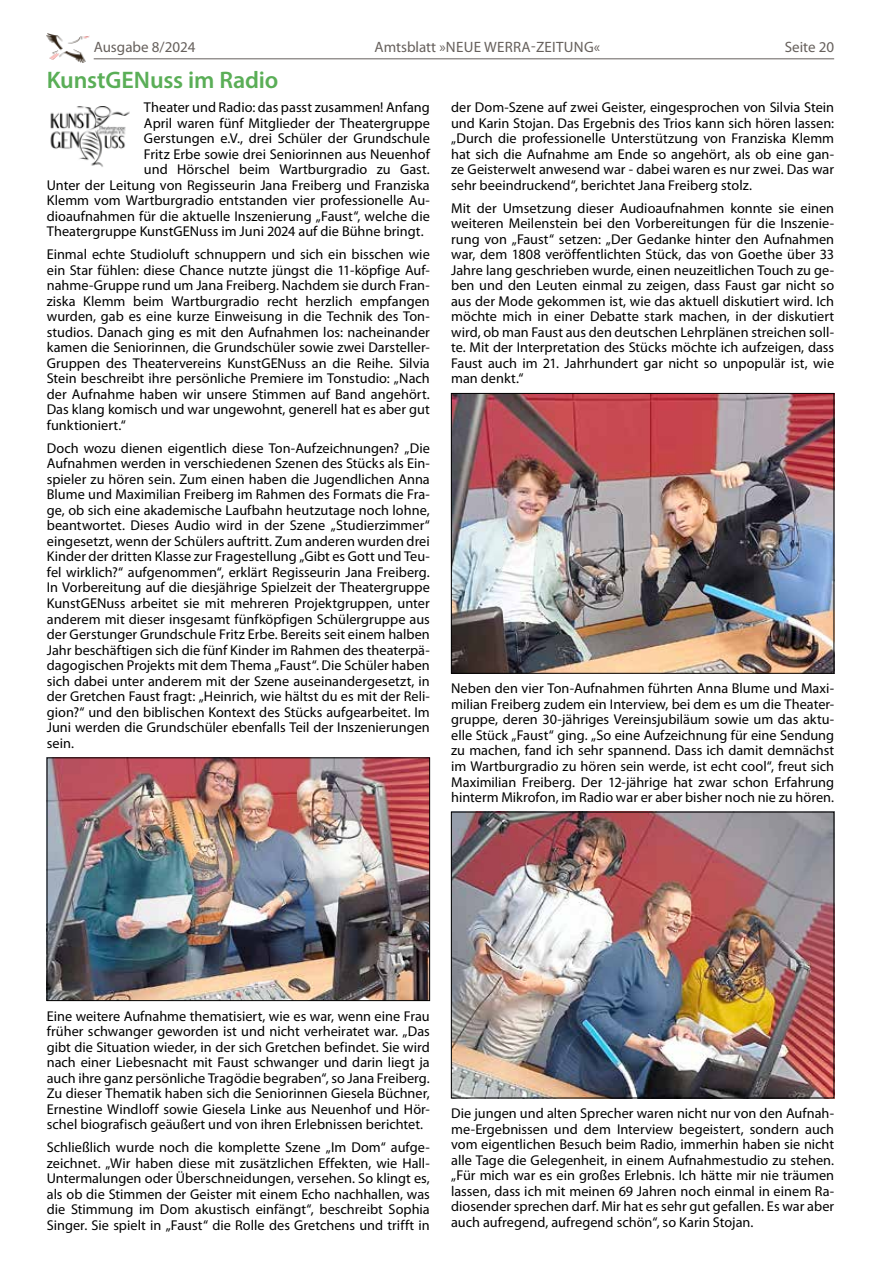
<style>
.page{position:relative;width:881px;height:1263px;background:#fff}
.page>*{position:absolute;margin:0;border:0;box-sizing:border-box;transform-origin:0 0}
.t1{font:600 24px "Myriad Pro";letter-spacing:-.01em;color:#5aae57}
.t2{font:15px "Myriad Pro";letter-spacing:.02em;color:#66605c}
.t3{font:15px "Myriad Pro";color:#66605c}
.t4{font:14.25px/15.6px "Myriad Pro";letter-spacing:.005em;color:#000;text-align:justify}
</style>
<div class="page">
<hr style="left:94px;top:58px;width:739px;height:1px;background:#66605c">
<img style="left:47px;top:33px;width:42px;height:30px">
<img style="left:50px;top:107px;width:80px;height:60px">
<img style="left:49px;top:760px;width:378px;height:239px">
<div style="left:47px;top:758px;width:382px;height:243px;border:1px solid #000"></div>
<img style="left:453px;top:395px;width:378px;height:276px">
<div style="left:451px;top:393px;width:382px;height:280px;border:1px solid #000"></div>
<img style="left:453px;top:814px;width:378px;height:282px">
<div style="left:451px;top:812px;width:382px;height:286px;border:1px solid #000"></div>
<p class="t3" style="left:94px;top:37px;width:103px">Ausgabe 8/2024</p>
<p class="t2" style="left:374px;top:37px;width:227px">Amtsblatt »NEUE WERRA-ZEITUNG«</p>
<p class="t3" style="left:784px;top:37px;width:51px">Seite 20</p>
<h1 class="t1" style="left:47px;top:65px;width:233px">KunstGENuss im Radio</h1>
<p class="t4" style="left:144px;top:99px;width:287px">Theater und Radio: das passt zusammen! Anfang</p>
<p class="t4" style="left:144px;top:115px;width:287px">April waren fünf Mitglieder der Theatergruppe</p>
<p class="t4" style="left:144px;top:130px;width:287px">Gerstungen e.V., drei Schüler der Grundschule</p>
<p class="t4" style="left:144px;top:146px;width:287px">Fritz Erbe sowie drei Seniorinnen aus Neuenhof</p>
<p class="t4" style="left:144px;top:162px;width:287px">und Hörschel beim Wartburgradio zu Gast.</p>
<p class="t4" style="left:47px;top:177px;width:384px">Unter der Leitung von Regisseurin Jana Freiberg und Franziska</p>
<p class="t4" style="left:47px;top:193px;width:384px">Klemm vom Wartburgradio entstanden vier professionelle Au-</p>
<p class="t4" style="left:47px;top:208px;width:384px">dioaufnahmen für die aktuelle Inszenierung „Faust“, welche die</p>
<p class="t4" style="left:47px;top:224px;width:378px">Theatergruppe KunstGENuss im Juni 2024 auf die Bühne bringt.</p>
<p class="t4" style="left:47px;top:246px;width:384px">Einmal echte Studioluft schnuppern und sich ein bisschen wie ein Star fühlen: diese Chance nutzte jüngst die 11-köpfige Auf&shy;nahme-Gruppe rund um Jana Freiberg. Nachdem sie durch Fran&shy;ziska Klemm beim Wartburgradio recht herzlich empfangen wurden, gab es eine kurze Einweisung in die Technik des Ton&shy;studios. Danach ging es mit den Aufnahmen los: nacheinander kamen die Seniorinnen, die Grundschüler sowie zwei Darsteller-Gruppen des Theatervereins KunstGENuss an die Reihe. Silvia Stein beschreibt ihre persönliche Premiere im Tonstudio: „Nach der Aufnahme haben wir unsere Stimmen auf Band angehört.<br>Das klang komisch und war ungewohnt, generell hat es aber gut funktioniert.“</p>
<p class="t4" style="left:47px;top:440px;width:384px">Doch wozu dienen eigentlich diese Ton-Aufzeichnungen? „Die Aufnahmen werden in verschiedenen Szenen des Stücks als Ein&shy;spieler zu hören sein. Zum einen haben die Jugendlichen Anna Blume und Maximilian Freiberg im Rahmen des Formats die Fra&shy;ge, ob sich eine akademische Laufbahn heutzutage noch lohne, beantwortet. Dieses Audio wird in der Szene „Studierzimmer“ eingesetzt, wenn der Schülers auftritt. Zum anderen wurden drei Kinder der dritten Klasse zur Fragestellung „Gibt es Gott und Teu&shy;fel wirklich?“ aufgenommen“, erklärt Regisseurin Jana Freiberg.<br>In Vorbereitung auf die diesjährige Spielzeit der Theatergruppe KunstGENuss arbeitet sie mit mehreren Projektgruppen, unter anderem mit dieser insgesamt fünfköpfigen Schülergruppe aus der Gerstunger Grundschule Fritz Erbe. Bereits seit einem halben Jahr beschäftigen sich die fünf Kinder im Rahmen des theaterpä&shy;dagogischen Projekts mit dem Thema „Faust“. Die Schüler haben sich dabei unter anderem mit der Szene auseinandergesetzt, in der Gretchen Faust fragt: „Heinrich, wie hältst du es mit der Reli&shy;gion?“ und den biblischen Kontext des Stücks aufgearbeitet. Im Juni werden die Grundschüler ebenfalls Teil der Inszenierungen sein.</p>
<p class="t4" style="left:451px;top:99px;width:384px">der Dom-Szene auf zwei Geister, eingesprochen von Silvia Stein und Karin Stojan. Das Ergebnis des Trios kann sich hören lassen: „Durch die professionelle Unterstützung von Franziska Klemm hat sich die Aufnahme am Ende so angehört, als ob eine gan&shy;ze Geisterwelt anwesend war - dabei waren es nur zwei. Das war sehr beeindruckend“, berichtet Jana Freiberg stolz.</p>
<p class="t4" style="left:451px;top:200px;width:384px">Mit der Umsetzung dieser Audioaufnahmen konnte sie einen weiteren Meilenstein bei den Vorbereitungen für die Inszenie&shy;rung von „Faust“ setzen: „Der Gedanke hinter den Aufnahmen war, dem 1808 veröffentlichten Stück, das von Goethe über 33<br>Jahre lang geschrieben wurde, einen neuzeitlichen Touch zu ge&shy;ben und den Leuten einmal zu zeigen, dass Faust gar nicht so aus der Mode gekommen ist, wie das aktuell diskutiert wird. Ich möchte mich in einer Debatte stark machen, in der diskutiert wird, ob man Faust aus den deutschen Lehrplänen streichen soll&shy;te. Mit der Interpretation des Stücks möchte ich aufzeigen, dass Faust auch im 21. Jahrhundert gar nicht so unpopulär ist, wie man denkt.“</p>
<p class="t4" style="left:451px;top:680px;width:384px">Neben den vier Ton-Aufnahmen führten Anna Blume und Maxi&shy;milian Freiberg zudem ein Interview, bei dem es um die Theater&shy;gruppe, deren 30-jähriges Vereinsjubiläum sowie um das aktu&shy;elle Stück „Faust“ ging. „So eine Aufzeichnung für eine Sendung zu machen, fand ich sehr spannend. Dass ich damit demnächst im Wartburgradio zu hören sein werde, ist echt cool“, freut sich Maximilian Freiberg. Der 12-jährige hat zwar schon Erfahrung hinterm Mikrofon, im Radio war er aber bisher noch nie zu hören.</p>
<p class="t4" style="left:47px;top:1008px;width:384px">Eine weitere Aufnahme thematisiert, wie es war, wenn eine Frau früher schwanger geworden ist und nicht verheiratet war. „Das gibt die Situation wieder, in der sich Gretchen befindet. Sie wird nach einer Liebesnacht mit Faust schwanger und darin liegt ja auch ihre ganz persönliche Tragödie begraben“, so Jana Freiberg.<br>Zu dieser Thematik haben sich die Seniorinnen Giesela Büchner, Ernestine Windloff sowie Giesela Linke aus Neuenhof und Hör&shy;schel biografisch geäußert und von ihren Erlebnissen berichtet.</p>
<p class="t4" style="left:47px;top:1139px;width:384px">Schließlich wurde noch die komplette Szene „Im Dom“ aufge&shy;zeichnet. „Wir haben diese mit zusätzlichen Effekten, wie Hall-Untermalungen oder Überschneidungen, versehen. So klingt es, als ob die Stimmen der Geister mit einem Echo nachhallen, was die Stimmung im Dom akustisch einfängt“, beschreibt Sophia Singer. Sie spielt in „Faust“ die Rolle des Gretchens und trifft in</p>
<p class="t4" style="left:451px;top:1105px;width:384px">Die jungen und alten Sprecher waren nicht nur von den Aufnah&shy;me-Ergebnissen und dem Interview begeistert, sondern auch vom eigentlichen Besuch beim Radio, immerhin haben sie nicht alle Tage die Gelegenheit, in einem Aufnahmestudio zu stehen. „Für mich war es ein großes Erlebnis. Ich hätte mir nie träumen lassen, dass ich mit meinen 69 Jahren noch einmal in einem Ra&shy;diosender sprechen darf. Mir hat es sehr gut gefallen. Es war aber auch aufregend, aufregend schön“, so Karin Stojan.</p>
</div>
